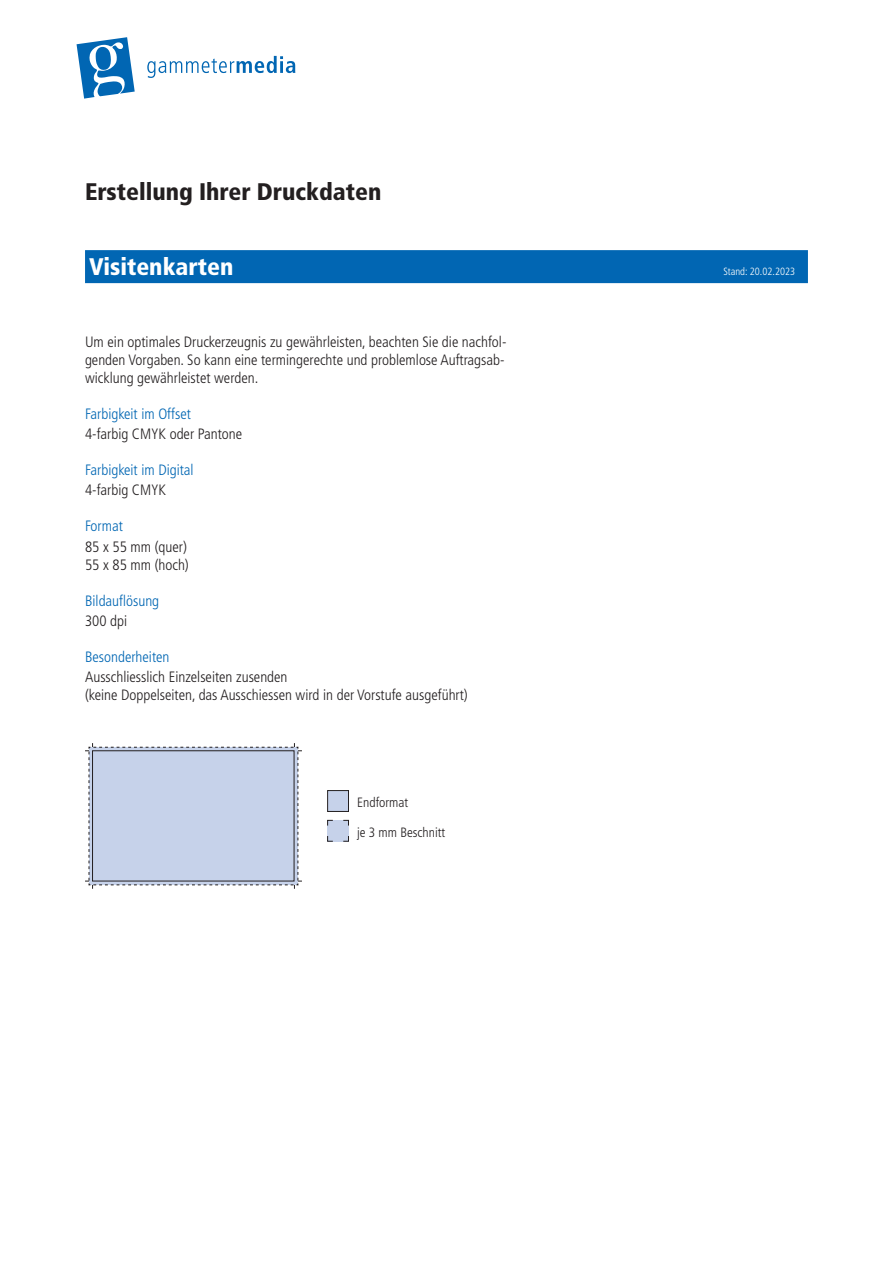
<style>
.page{position:relative;width:893px;height:1263px;background:#fff}
.page>*{position:absolute;margin:0;border:0;box-sizing:border-box;transform-origin:0 0}
.ht{font:900 condensed 24px "Frutiger LT";color:#231f20}
.Titel{font:900 condensed 24px "Frutiger LT";color:#fff}
.gs{font:300 condensed 15px/18px "Frutiger LT";color:#231f20}
.ut{font:300 condensed 15px "Frutiger LT";color:#0166b3}
.gs-2{font:300 condensed 13.5px "Frutiger LT";color:#231f20}
.Titel-2{font:300 condensed 10.5px "Frutiger LT";color:#fff}
</style>
<div class="page">
<div style="left:85px;top:250px;width:723px;height:33px;background:#0166b3"></div>
<svg style="left:85px;top:743px;width:217px;height:146px;background:#c7d2e7"></svg>
<div style="left:92px;top:750px;width:202px;height:131px;border:1px solid #231f20"></div>
<div style="left:328px;top:790px;width:20px;height:21px;background:#c6d2ea"></div>
<div style="left:327px;top:790px;width:22px;height:22px;border:1px solid #231f20"></div>
<svg style="left:327px;top:820px;width:22px;height:22px"></svg>
<svg style="left:77px;top:37px;width:58px;height:62px"></svg>
<svg style="left:147px;top:56px;width:148px;height:22px"></svg>
<p class="ht" style="left:85px;top:177px;width:298px">Erstellung Ihrer Druckdaten</p>
<p class="Titel" style="left:89px;top:252px;width:146px">Visitenkarten</p>
<p class="Titel-2" style="left:723px;top:265px;width:73px">Stand: 20.02.2023</p>
<p class="gs" style="left:85px;top:333px;width:423px">Um ein optimales Druckerzeugnis zu gewährleisten, beachten Sie die nachfol&shy;genden Vorgaben. So kann eine termingerechte und problemlose Auftragsab&shy;wicklung gewährleistet werden.</p>
<p class="ut" style="left:85px;top:405px;width:107px">Farbigkeit im Offset</p>
<p class="gs" style="left:85px;top:425px;width:159px">4-farbig CMYK oder Pantone</p>
<p class="ut" style="left:85px;top:462px;width:110px">Farbigkeit im Digital</p>
<p class="gs" style="left:85px;top:481px;width:83px">4-farbig CMYK</p>
<p class="ut" style="left:85px;top:518px;width:39px">Format</p>
<p class="gs" style="left:85px;top:538px;width:103px">85 x 55 mm (quer)</p>
<p class="gs" style="left:85px;top:556px;width:105px">55 x 85 mm (hoch)</p>
<p class="ut" style="left:85px;top:592px;width:76px">Bildauflösung</p>
<p class="gs" style="left:85px;top:612px;width:44px">300 dpi</p>
<p class="ut" style="left:85px;top:648px;width:86px">Besonderheiten</p>
<p class="gs" style="left:85px;top:668px;width:204px">Ausschliesslich Einzelseiten zusenden</p>
<p class="gs" style="left:85px;top:686px;width:384px">(keine Doppelseiten, das Ausschiessen wird in der Vorstufe ausgeführt)</p>
<p class="gs-2" style="left:357px;top:794px;width:53px">Endformat</p>
<p class="gs-2" style="left:357px;top:824px;width:90px">je 3 mm Beschnitt</p>
</div>
